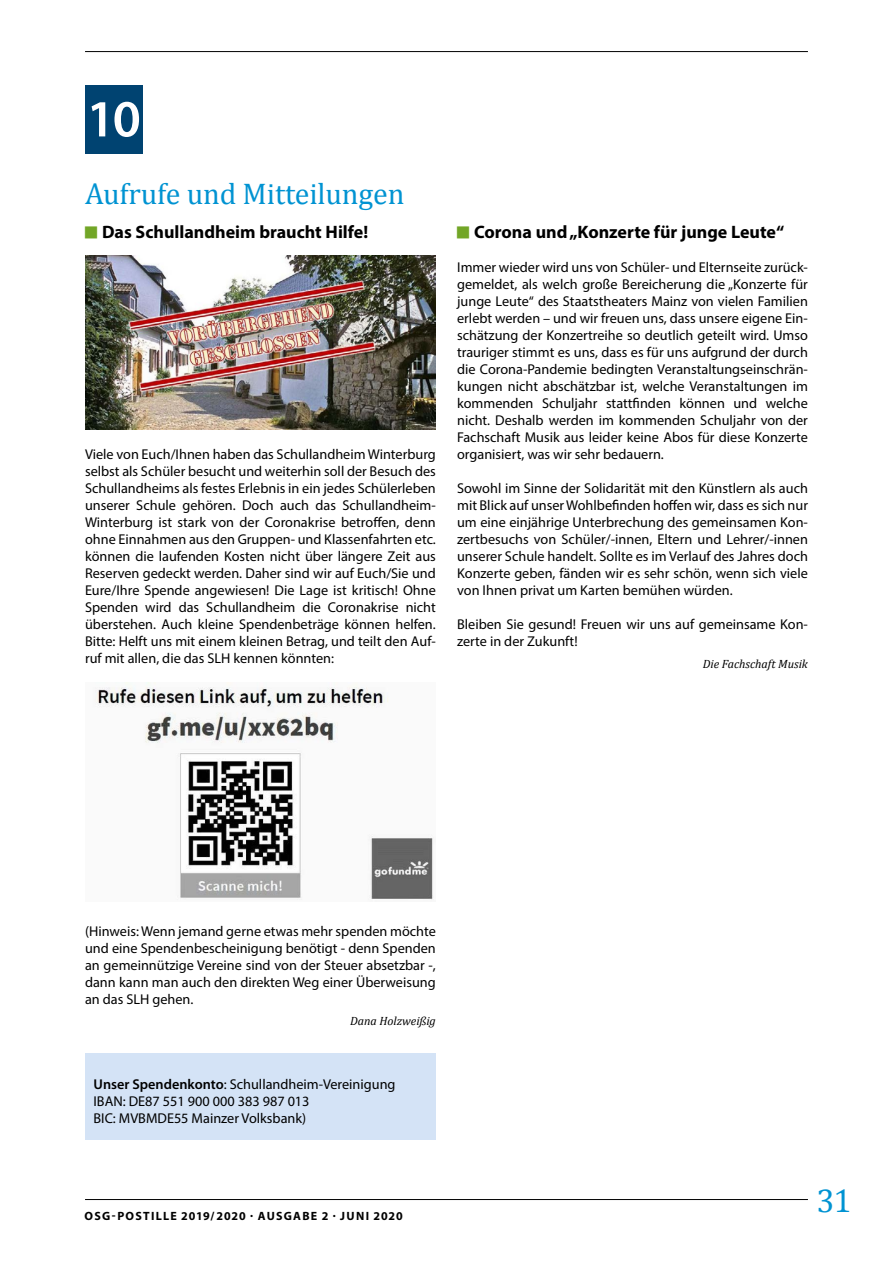
<style>
.page{position:relative;width:893px;height:1263px;background:#fff}
.page>*{position:absolute;margin:0;border:0;box-sizing:border-box;transform-origin:0 0}
.Inhalt_-_Kapitelzahl{font:600 52.5px "Myriad Pro";color:#fff}
.t1{font:33px "Cambria";color:#0093d2}
.Inhalt_-_Überschrift{font:30px "Cambria";letter-spacing:-.005em;color:#0093d2}
.t2{font:700 18px "Myriad Pro";color:#000}
.Inhalt_-_Fließtext_B{font:14.25px/17px "Myriad Pro";color:#000;text-align:justify}
.Inhalt-_Fließtext_li{font:14.25px/17px "Myriad Pro";color:#000}
.t3{font:700 12px "Myriad Pro";letter-spacing:.1em;color:#000}
.Inhalt_-_Autor{font:italic 12px "Cambria";color:#000}
.s1{font-weight:600}
</style>
<div class="page">
<hr style="left:85px;top:51px;width:723px;height:1px;background:#000">
<hr style="left:85px;top:1199px;width:723px;height:1px;background:#000">
<div style="left:85px;top:85px;width:57px;height:68px;background:#004371"></div>
<img style="left:95px;top:682px;width:339px;height:218px">
<div style="left:85px;top:1053px;width:351px;height:87px;background:#d4e3f6"></div>
<img style="left:85px;top:255px;width:351px;height:174px">
<p class="Inhalt_-_Kapitelzahl" style="left:87px;top:85px;width:56px">10</p>
<p class="Inhalt_-_Überschrift" style="left:85px;top:176px;width:321px">Aufrufe und Mitteilungen</p>
<p class="t2" style="left:102px;top:220px;width:268px">Das Schullandheim braucht Hilfe!</p>
<p class="Inhalt_-_Fließtext_B" style="left:85px;top:446px;width:352px">Viele von Euch/Ihnen haben das Schullandheim Winterburg selbst als Schüler besucht und weiterhin soll der Besuch des Schullandheims als festes Erlebnis in ein jedes Schülerleben unserer Schule gehören. Doch auch das Schullandheim-Winterburg ist stark von der Coronakrise betroffen, denn ohne Einnahmen aus den Gruppen- und Klassenfahrten etc. können die laufenden Kosten nicht über längere Zeit aus Reserven gedeckt werden. Daher sind wir auf Euch/Sie und Eure/Ihre Spende angewiesen! Die Lage ist kritisch! Ohne Spenden wird das Schullandheim die Coronakrise nicht überstehen. Auch kleine Spendenbeträge können helfen.<br>Bitte: Helft uns mit einem kleinen Betrag, und teilt den Auf&shy;ruf mit allen, die das SLH kennen könnten:</p>
<p class="t2" style="left:474px;top:220px;width:312px">Corona und „Konzerte für junge Leute“</p>
<p class="Inhalt_-_Fließtext_B" style="left:457px;top:259px;width:352px">Immer wieder wird uns von Schüler- und Elternseite zurück&shy;gemeldet, als welch große Bereicherung die „Konzerte für junge Leute“ des Staatstheaters Mainz von vielen Familien erlebt werden – und wir freuen uns, dass unsere eigene Ein&shy;schätzung der Konzertreihe so deutlich geteilt wird. Umso trauriger stimmt es uns, dass es für uns aufgrund der durch die Corona-Pandemie bedingten Veranstaltungseinschrän&shy;kungen nicht abschätzbar ist, welche Veranstaltungen im kommenden Schuljahr stattfinden können und welche nicht. Deshalb werden im kommenden Schuljahr von der Fachschaft Musik aus leider keine Abos für diese Konzerte organisiert, was wir sehr bedauern.</p>
<p class="Inhalt_-_Fließtext_B" style="left:457px;top:480px;width:352px">Sowohl im Sinne der Solidarität mit den Künstlern als auch mit Blick auf unser Wohlbefinden hoffen wir, dass es sich nur um eine einjährige Unterbrechung des gemeinsamen Kon&shy;zertbesuchs von Schüler/-innen, Eltern und Lehrer/-innen unserer Schule handelt. Sollte es im Verlauf des Jahres doch Konzerte geben, fänden wir es sehr schön, wenn sich viele von Ihnen privat um Karten bemühen würden.</p>
<p class="Inhalt_-_Fließtext_B" style="left:457px;top:616px;width:352px">Bleiben Sie gesund! Freuen wir uns auf gemeinsame Kon&shy;zerte in der Zukunft!</p>
<p class="Inhalt_-_Autor" style="left:703px;top:656px;width:107px">Die Fachschaft Musik</p>
<p class="Inhalt_-_Fließtext_B" style="left:85px;top:922px;width:352px">(Hinweis: Wenn jemand gerne etwas mehr spenden möchte und eine Spendenbescheinigung benötigt - denn Spenden an gemeinnützige Vereine sind von der Steuer absetzbar -, dann kann man auch den direkten Weg einer Überweisung an das SLH gehen.</p>
<p class="Inhalt_-_Autor" style="left:350px;top:1013px;width:87px">Dana Holzweißig</p>
<p class="Inhalt-_Fließtext_li" style="left:94px;top:1075px;width:303px"><span class="s1">Unser Spendenkonto</span>: Schullandheim-Vereinigung<br>IBAN: DE87 551 900 000 383 987 013<br>BIC: MVBMDE55 Mainzer Volksbank)</p>
<p class="t3" style="left:85px;top:1208px;width:320px">OSG-POSTILLE 2019/2020 · AUSGABE 2 · JUNI 2020</p>
<h2 class="t1" style="left:816px;top:1181px;width:37px">31</h2>
</div>
